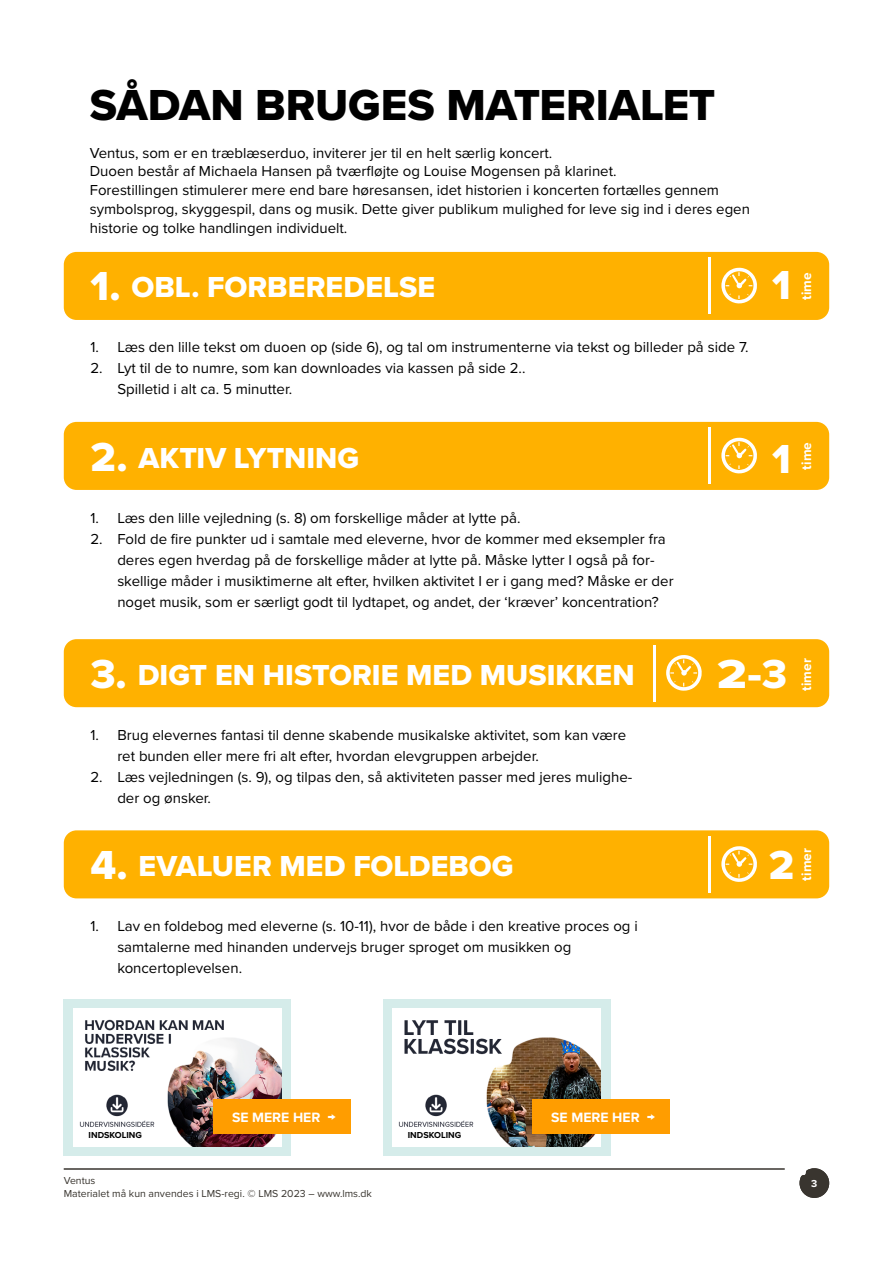
<style>
.page{position:relative;width:893px;height:1263px;background:#fff}
.page>*{position:absolute;margin:0;border:0;box-sizing:border-box;transform-origin:0 0}
.t1{font:45px "Proxima Nova Extrabld";letter-spacing:-.005em;color:#000}
.t2{font:42px "Proxima Nova Extrabld";color:#fff}
.t3{font:42px "Proxima Nova Extrabld";color:#fff;scale:1.19 1}
.t4{font:30px "Proxima Nova Extrabld";color:#fff}
.t5{font:15px/21px "Proxima Nova";color:#000}
.t6{font:700 13.95px "Proxima Nova";color:#fff}
.t7{font:700 13.65px "Proxima Nova";color:#fff}
.t8{font:10.5px/13.5px "Proxima Nova";color:#39352f}
.t9{font:700 10.5px "Proxima Nova";color:#fff}
.t10{font:700 9px "Proxima Nova";color:#000}
.s1{font-size:42px}
</style>
<div class="page">
<svg style="left:799px;top:1168px;width:30px;height:30px"></svg>
<hr style="left:64px;top:1169px;width:721px;height:1px;background:#39352f">
<div style="left:64px;top:252px;width:765px;height:68px;background:#ffb100;border-radius:13px"></div>
<svg style="left:721px;top:268px;width:36px;height:36px"></svg>
<hr style="left:708px;top:258px;width:3px;height:56px;background:#fff">
<div style="left:64px;top:422px;width:765px;height:68px;background:#ffb100;border-radius:13px"></div>
<svg style="left:721px;top:438px;width:36px;height:36px"></svg>
<hr style="left:708px;top:428px;width:3px;height:56px;background:#fff">
<div style="left:64px;top:639px;width:765px;height:68px;background:#ffb100;border-radius:13px"></div>
<svg style="left:666px;top:655px;width:36px;height:36px"></svg>
<hr style="left:653px;top:645px;width:2px;height:57px;background:#fff">
<div style="left:64px;top:830px;width:765px;height:68px;background:#ffb100;border-radius:13px"></div>
<svg style="left:721px;top:846px;width:36px;height:36px"></svg>
<hr style="left:708px;top:836px;width:3px;height:56px;background:#fff">
<div style="left:64px;top:999px;width:227px;height:157px;background:#d5ecea"></div>
<img style="left:73px;top:1008px;width:209px;height:139px">
<div style="left:213px;top:1099px;width:138px;height:35px;background:#ff9d00"></div>
<div style="left:383px;top:999px;width:227px;height:157px;background:#d5ecea"></div>
<img style="left:392px;top:1008px;width:209px;height:139px">
<div style="left:532px;top:1099px;width:138px;height:35px;background:#ff9d00"></div>
<h1 class="t1" style="left:90px;top:72px;width:627px">SÅDAN BRUGES MATERIALET</h1>
<p class="t5" style="left:90px;top:142px;width:662px;line-height:18.8px">Ventus, som er en træblæserduo, inviterer jer til en helt særlig koncert.<br>Duoen består af Michaela Hansen på tværfløjte og Louise Mogensen på klarinet.<br>Forestillingen stimulerer mere end bare høresansen, idet historien i koncerten fortælles gennem symbolsprog, skyggespil, dans og musik. Dette giver publikum mulighed for leve sig ind i deres egen historie og tolke handlingen individuelt.</p>
<h3 class="t4" style="left:90px;top:264px;width:346px"><span class="s1">1.</span> OBL. FORBEREDELSE</h3>
<p class="t5" style="left:90px;top:336px;width:660px">1. Læs den lille tekst om duoen op (side 6), og tal om instrumenterne via tekst og billeder på side 7.</p>
<p class="t5" style="left:117px;top:357px;width:410px;text-indent:-27px">2. Lyt til de to numre, som kan downloades via kassen på side 2..<br>Spilletid i alt ca. 5 minutter.</p>
<h3 class="t4" style="left:90px;top:436px;width:270px"><span class="s1">2.</span> AKTIV LYTNING</h3>
<p class="t5" style="left:90px;top:507px;width:432px">1. Læs den lille vejledning (s. 8) om forskellige måder at lytte på.</p>
<p class="t5" style="left:117px;top:528px;width:558px;text-indent:-27px">2. Fold de fire punkter ud i samtale med eleverne, hvor de kommer med eksempler fra deres egen hverdag på de forskellige måder at lytte på. Måske lytter I også på for&shy;skellige måder i musiktimerne alt efter, hvilken aktivitet I er i gang med? Måske er der noget musik, som er særligt godt til lydtapet, og andet, der ‘kræver’ koncentration?</p>
<h2 class="t2" style="left:772px;top:253px;width:20px">1</h2>
<p class="t7" style="left:796px;top:300px;width:29px;rotate:-90deg">time</p>
<h2 class="t2" style="left:772px;top:428px;width:20px">1</h2>
<p class="t7" style="left:796px;top:470px;width:29px;rotate:-90deg">time</p>
<h3 class="t4" style="left:90px;top:653px;width:546px"><span class="s1">3.</span> DIGT EN HISTORIE MED MUSIKKEN</h3>
<p class="t5" style="left:117px;top:724px;width:510px;text-indent:-27px">1. Brug elevernes fantasi til denne skabende musikalske aktivitet, som kan være ret bunden eller mere fri alt efter, hvordan elevgruppen arbejder.</p>
<p class="t5" style="left:117px;top:766px;width:517px;text-indent:-27px">2. Læs vejledningen (s. 9), og tilpas den, så aktiviteten passer med jeres mulighe&shy;der og ønsker.</p>
<h2 class="t3" style="left:717px;top:643px;width:61px">2 -3</h2>
<p class="t7" style="left:796px;top:691px;width:34px;rotate:-90deg">timer</p>
<h3 class="t4" style="left:90px;top:844px;width:425px"><span class="s1">4.</span> EVALUER MED FOLDEBOG</h3>
<h2 class="t2" style="left:769px;top:834px;width:27px">2</h2>
<p class="t7" style="left:796px;top:880px;width:34px;rotate:-90deg">timer</p>
<p class="t5" style="left:117px;top:915px;width:522px;text-indent:-27px">1. Lav en foldebog med eleverne (s. 10-11), hvor de både i den kreative proces og i samtalerne med hinanden undervejs bruger sproget om musikken og koncertoplevelsen.</p>
<p class="t10" style="left:89px;top:1128px;width:55px">INDSKOLING</p>
<p class="t6" style="left:232px;top:1107px;width:105px">SE MERE HER →</p>
<p class="t10" style="left:408px;top:1128px;width:55px">INDSKOLING</p>
<p class="t6" style="left:551px;top:1107px;width:105px">SE MERE HER →</p>
<p class="t8" style="left:64px;top:1173px;width:310px">Ventus<br>Materialet må kun anvendes i LMS-regi. © LMS 2023 – www.lms.dk</p>
<p class="t9" style="left:811px;top:1171px;width:8px">3</p>
<p class="t9" style="left:811px;top:1176px;width:8px">3</p>
</div>
